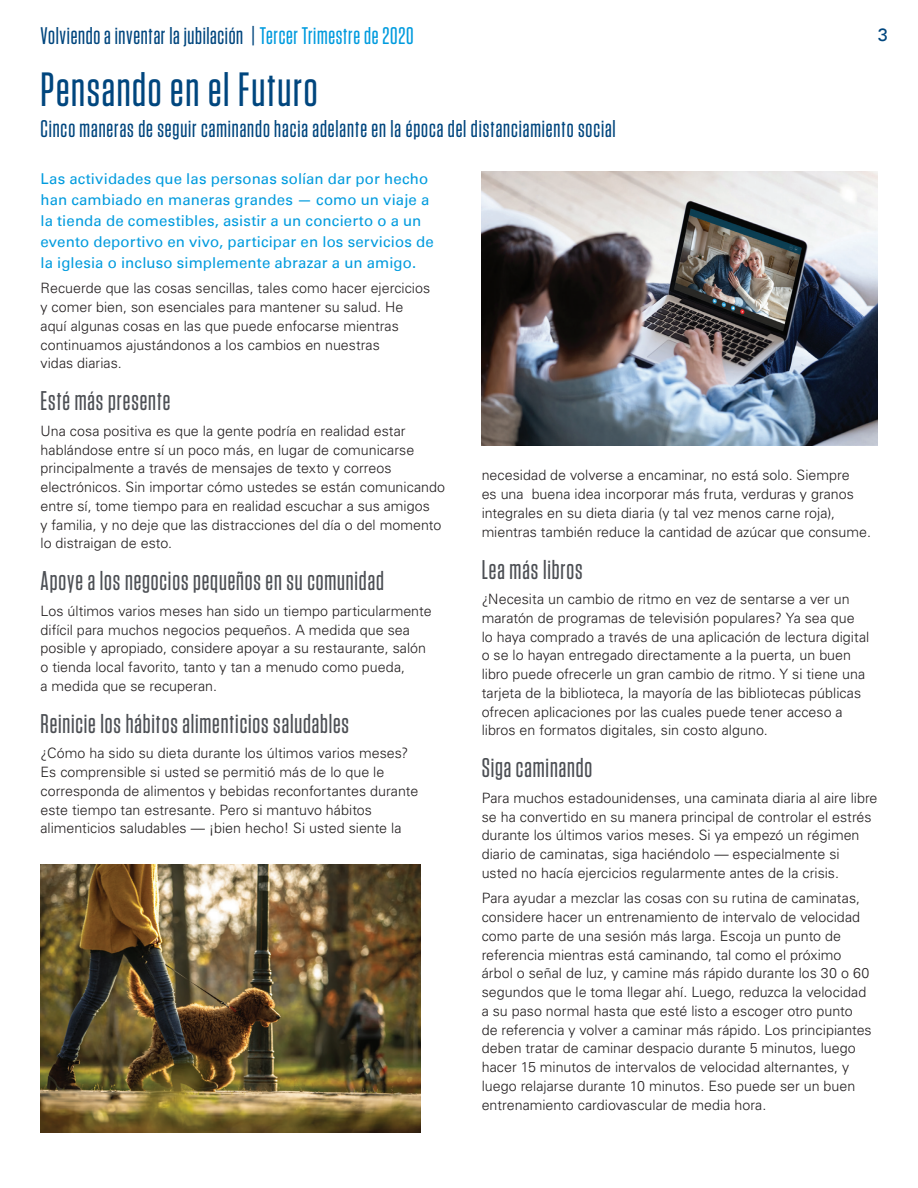
<style>
.page{position:relative;width:918px;height:1188px;background:#fff}
.page>*{position:absolute;margin:0;border:0;box-sizing:border-box;transform-origin:0 0}
.Headline{font:500 48px "Tungsten Narrow";letter-spacing:.035em;color:#00467e}
.Subhead{font:500 27px "Tungsten Narrow";letter-spacing:.035em;color:#4c4f54}
.Story_Subtitle{font:500 24px "Tungsten Narrow";letter-spacing:.04em;color:#00467e}
.RIM_-_headline{font:500 24px "Tungsten Narrow";letter-spacing:.03em;color:#00467e}
.RIM_-_headline-2{font:18px "Univers LT";color:#00467e}
.Story_intro_roman{font:15px/21px "Univers LT";letter-spacing:.005em;color:#009bde}
.Body_Copy{font:300 14.25px/18.8px "Univers LT Std";color:#231f20}
.s1{color:#009bde}
</style>
<div class="page">
<img style="left:482px;top:172px;width:396px;height:273px">
<img style="left:40px;top:865px;width:381px;height:268px">
<p class="RIM_-_headline" style="left:40px;top:24px;width:375px">Volviendo a inventar la jubilación | <span class="s1">Tercer Trimestre de 2020</span></p>
<p class="RIM_-_headline-2" style="left:878px;top:24px;width:12px">3</p>
<p class="Headline" style="left:40px;top:65px;width:279px">Pensando en el Futuro</p>
<p class="Story_Subtitle" style="left:40px;top:116px;width:577px">Cinco maneras de seguir caminando hacia adelante en la época del distanciamiento social</p>
<p class="Story_intro_roman" style="left:40px;top:168px;width:395px">Las actividades que las personas solían dar por hecho han cambiado en maneras grandes — como un viaje a la tienda de comestibles, asistir a un concierto o a un evento deportivo en vivo, participar en los servicios de la iglesia o incluso simplemente abrazar a un amigo.</p>
<p class="Body_Copy" style="left:40px;top:279px;width:391px">Recuerde que las cosas sencillas, tales como hacer ejercicios y comer bien, son esenciales para mantener su salud. He aquí algunas cosas en las que puede enfocarse mientras continuamos ajustándonos a los cambios en nuestras<br>vidas diarias.</p>
<p class="Subhead" style="left:40px;top:387px;width:131px">Esté más presente</p>
<p class="Body_Copy" style="left:40px;top:421px;width:406px">Una cosa positiva es que la gente podría en realidad estar hablándose entre sí un poco más, en lugar de comunicarse principalmente a través de mensajes de texto y correos electrónicos. Sin importar cómo ustedes se están comunicando entre sí, tome tiempo para en realidad escuchar a sus amigos<br>y familia, y no deje que las distracciones del día o del momento lo distraigan de esto.</p>
<p class="Subhead" style="left:40px;top:567px;width:345px">Apoye a los negocios pequeños en su comunidad</p>
<p class="Body_Copy" style="left:40px;top:601px;width:393px">Los últimos varios meses han sido un tiempo particularmente difícil para muchos negocios pequeños. A medida que sea posible y apropiado, considere apoyar a su restaurante, salón o tienda local favorito, tanto y tan a menudo como pueda,<br>a medida que se recuperan.</p>
<p class="Subhead" style="left:40px;top:710px;width:310px">Reinicie los hábitos alimenticios saludables</p>
<p class="Body_Copy" style="left:40px;top:744px;width:379px">¿Cómo ha sido su dieta durante los últimos varios meses?<br>Es comprensible si usted se permitió más de lo que le corresponda de alimentos y bebidas reconfortantes durante este tiempo tan estresante. Pero si mantuvo hábitos alimenticios saludables — ¡bien hecho! Si usted siente la</p>
<p class="Body_Copy" style="left:482px;top:466px;width:391px">necesidad de volverse a encaminar, no está solo. Siempre<br>es una buena idea incorporar más fruta, verduras y granos integrales en su dieta diaria (y tal vez menos carne roja), mientras también reduce la cantidad de azúcar que consume.</p>
<p class="Subhead" style="left:482px;top:556px;width:102px">Lea más libros</p>
<p class="Body_Copy" style="left:482px;top:590px;width:389px">¿Necesita un cambio de ritmo en vez de sentarse a ver un maratón de programas de televisión populares? Ya sea que lo haya comprado a través de una aplicación de lectura digital o se lo hayan entregado directamente a la puerta, un buen libro puede ofrecerle un gran cambio de ritmo. Y si tiene una tarjeta de la biblioteca, la mayoría de las bibliotecas públicas ofrecen aplicaciones por las cuales puede tener acceso a libros en formatos digitales, sin costo alguno.</p>
<p class="Subhead" style="left:482px;top:754px;width:112px">Siga caminando</p>
<p class="Body_Copy" style="left:482px;top:788px;width:397px">Para muchos estadounidenses, una caminata diaria al aire libre se ha convertido en su manera principal de controlar el estrés durante los últimos varios meses. Si ya empezó un régimen diario de caminatas, siga haciéndolo — especialmente si usted no hacía ejercicios regularmente antes de la crisis.</p>
<p class="Body_Copy" style="left:482px;top:889px;width:392px">Para ayudar a mezclar las cosas con su rutina de caminatas, considere hacer un entrenamiento de intervalo de velocidad como parte de una sesión más larga. Escoja un punto de referencia mientras está caminando, tal como el próximo árbol o señal de luz, y camine más rápido durante los 30 o 60 segundos que le toma llegar ahí. Luego, reduzca la velocidad a su paso normal hasta que esté listo a escoger otro punto de referencia y volver a caminar más rápido. Los principiantes deben tratar de caminar despacio durante 5 minutos, luego hacer 15 minutos de intervalos de velocidad alternantes, y luego relajarse durante 10 minutos. Eso puede ser un buen entrenamiento cardiovascular de media hora.</p>
</div>
